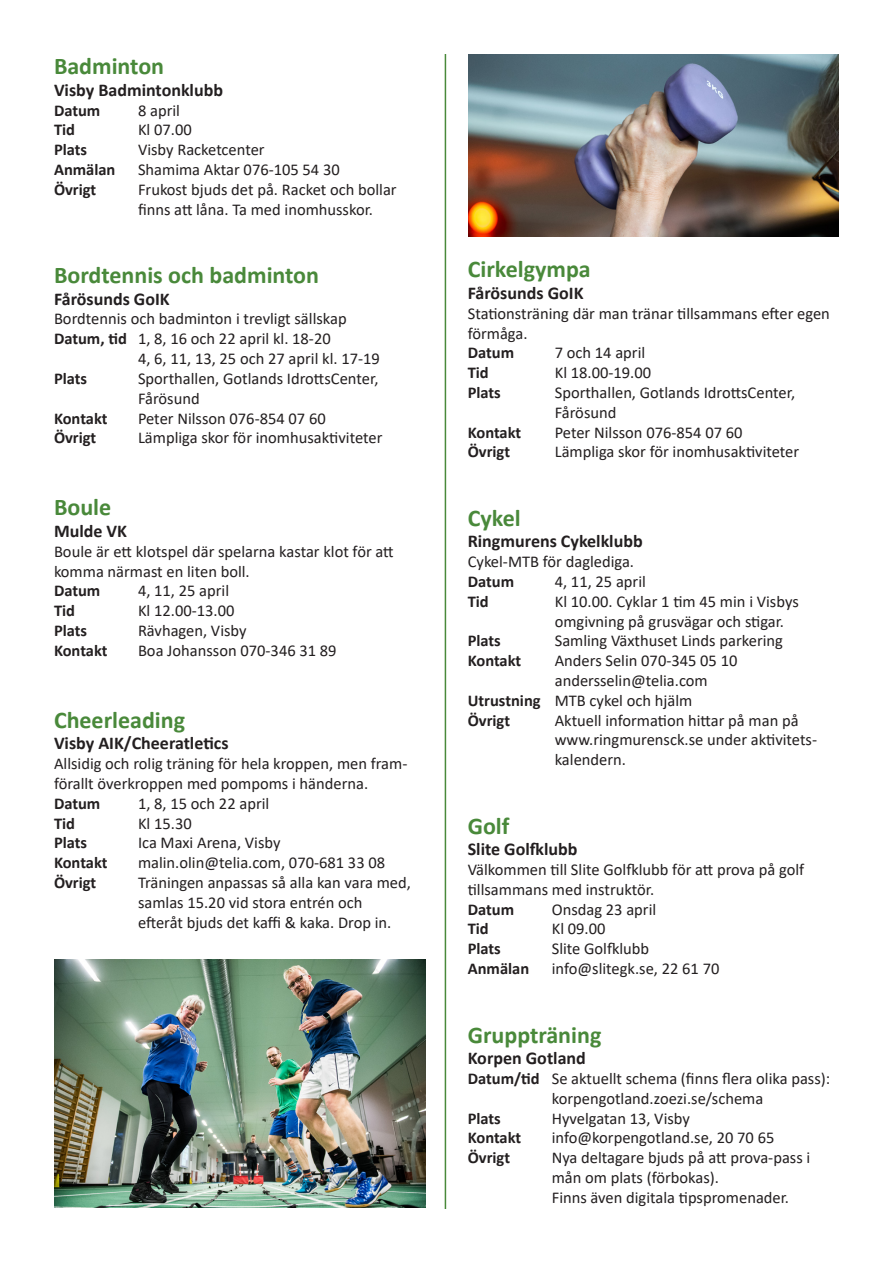
<style>
.page{position:relative;width:893px;height:1263px;background:#fff}
.page>*{position:absolute;margin:0;border:0;box-sizing:border-box;transform-origin:0 0}
.t1{font:700 24px "Calibri";color:#49893a}
.t2{font:700 18px "Calibri";color:#231f20}
.t3{font:16.5px/19.8px "Calibri";color:#231f20}
.t4{font:700 16.5px "Calibri";color:#231f20}
.s1{font-weight:700}
</style>
<div class="page">
<hr style="left:445px;top:54px;width:1px;height:1155px;background:#49893a">
<img style="left:54px;top:960px;width:371px;height:247px">
<img style="left:468px;top:54px;width:371px;height:182px">
<p class="t1" style="left:54px;top:49px;width:112px">Badminton</p>
<p class="t2" style="left:54px;top:77px;width:171px">Visby Badmintonklubb</p>
<p class="t4" style="left:54px;top:99px;width:48px">Datum</p>
<p class="t3" style="left:138px;top:100px;width:43px">8 april</p>
<p class="t4" style="left:54px;top:118px;width:23px">Tid</p>
<p class="t3" style="left:138px;top:120px;width:55px">Kl 07.00</p>
<p class="t4" style="left:54px;top:138px;width:35px">Plats</p>
<p class="t3" style="left:138px;top:139px;width:128px">Visby Racketcenter</p>
<p class="t4" style="left:54px;top:158px;width:63px">Anmälan</p>
<p class="t3" style="left:138px;top:159px;width:203px">Shamima Aktar 076-105 54 30</p>
<p class="t4" style="left:54px;top:178px;width:44px">Övrigt</p>
<p class="t3" style="left:138px;top:179px;width:260px">Frukost bjuds det på. Racket och bollar finns att låna. Ta med inomhusskor.</p>
<p class="t1" style="left:54px;top:258px;width:267px">Bordtennis och badminton</p>
<p class="t2" style="left:54px;top:286px;width:117px">Fårösunds GoIK</p>
<p class="t3" style="left:54px;top:309px;width:294px">Bordtennis och badminton i trevligt sällskap</p>
<p class="t3" style="left:54px;top:328px;width:278px"><span class="s1">Datum, tid</span> 1, 8, 16 och 22 april kl. 18-20</p>
<p class="t3" style="left:138px;top:348px;width:243px">4, 6, 11, 13, 25 och 27 april kl. 17-19</p>
<p class="t4" style="left:54px;top:367px;width:35px">Plats</p>
<p class="t3" style="left:138px;top:368px;width:242px">Sporthallen, Gotlands IdrottsCenter,</p>
<p class="t3" style="left:138px;top:388px;width:63px">Fårösund</p>
<p class="t4" style="left:54px;top:406px;width:55px">Kontakt</p>
<p class="t3" style="left:138px;top:408px;width:189px">Peter Nilsson 076-854 07 60</p>
<p class="t4" style="left:54px;top:426px;width:44px">Övrigt</p>
<p class="t3" style="left:138px;top:427px;width:246px">Lämpliga skor för inomhusaktiviteter</p>
<p class="t1" style="left:54px;top:490px;width:59px">Boule</p>
<p class="t2" style="left:54px;top:518px;width:75px">Mulde VK</p>
<p class="t3" style="left:54px;top:541px;width:341px">Boule är ett klotspel där spelarna kastar klot för att</p>
<p class="t3" style="left:54px;top:561px;width:197px">komma närmast en liten boll.</p>
<p class="t4" style="left:54px;top:579px;width:48px">Datum</p>
<p class="t3" style="left:138px;top:580px;width:93px">4, 11, 25 april</p>
<p class="t4" style="left:54px;top:599px;width:23px">Tid</p>
<p class="t3" style="left:138px;top:600px;width:98px">Kl 12.00-13.00</p>
<p class="t4" style="left:54px;top:619px;width:35px">Plats</p>
<p class="t3" style="left:138px;top:620px;width:110px">Rävhagen, Visby</p>
<p class="t4" style="left:54px;top:639px;width:55px">Kontakt</p>
<p class="t3" style="left:138px;top:640px;width:200px">Boa Johansson 070-346 31 89</p>
<p class="t1" style="left:54px;top:703px;width:133px">Cheerleading</p>
<p class="t2" style="left:54px;top:731px;width:176px">Visby AIK/Cheeratletics</p>
<p class="t3" style="left:54px;top:753px;width:355px">Allsidig och rolig träning för hela kroppen, men fram-</p>
<p class="t3" style="left:54px;top:773px;width:316px">förallt överkroppen med pompoms i händerna.</p>
<p class="t4" style="left:54px;top:792px;width:48px">Datum</p>
<p class="t3" style="left:138px;top:793px;width:133px">1, 8, 15 och 22 april</p>
<p class="t4" style="left:54px;top:811px;width:23px">Tid</p>
<p class="t3" style="left:138px;top:813px;width:55px">Kl 15.30</p>
<p class="t4" style="left:54px;top:831px;width:35px">Plats</p>
<p class="t3" style="left:138px;top:832px;width:144px">Ica Maxi Arena, Visby</p>
<p class="t4" style="left:54px;top:851px;width:55px">Kontakt</p>
<p class="t3" style="left:138px;top:852px;width:249px">malin.olin@telia.com, 070-681 33 08</p>
<p class="t4" style="left:54px;top:871px;width:44px">Övrigt</p>
<p class="t3" style="left:138px;top:872px;width:274px">Träningen anpassas så alla kan vara med, samlas 15.20 vid stora entrén och</p>
<p class="t3" style="left:138px;top:912px;width:255px">efteråt bjuds det kaffi &amp; kaka. Drop in.</p>
<p class="t1" style="left:468px;top:252px;width:124px">Cirkelgympa</p>
<p class="t2" style="left:468px;top:280px;width:117px">Fårösunds GoIK</p>
<p class="t3" style="left:468px;top:303px;width:364px">Stationsträning där man tränar tillsammans efter egen förmåga.<br><span class="s1">Datum</span></p>
<p class="t3" style="left:555px;top:343px;width:92px">7 och 14 april</p>
<p class="t4" style="left:468px;top:361px;width:23px">Tid</p>
<p class="t3" style="left:555px;top:362px;width:98px">Kl 18.00-19.00</p>
<p class="t4" style="left:468px;top:381px;width:35px">Plats</p>
<p class="t3" style="left:555px;top:382px;width:242px">Sporthallen, Gotlands IdrottsCenter,</p>
<p class="t3" style="left:555px;top:402px;width:63px">Fårösund</p>
<p class="t4" style="left:468px;top:420px;width:55px">Kontakt</p>
<p class="t3" style="left:555px;top:422px;width:189px">Peter Nilsson 076-854 07 60</p>
<p class="t4" style="left:468px;top:440px;width:44px">Övrigt</p>
<p class="t3" style="left:555px;top:442px;width:246px">Lämpliga skor för inomhusaktiviteter</p>
<p class="t1" style="left:468px;top:501px;width:54px">Cykel</p>
<p class="t2" style="left:468px;top:529px;width:176px">Ringmurens Cykelklubb</p>
<p class="t3" style="left:468px;top:551px;width:168px">Cykel-MTB för daglediga.<br><span class="s1">Datum</span></p>
<p class="t3" style="left:555px;top:571px;width:93px">4, 11, 25 april</p>
<p class="t4" style="left:468px;top:590px;width:23px">Tid</p>
<p class="t3" style="left:555px;top:591px;width:246px">Kl 10.00. Cyklar 1 tim 45 min i Visbys omgivning på grusvägar och stigar.</p>
<p class="t4" style="left:468px;top:629px;width:35px">Plats</p>
<p class="t3" style="left:555px;top:631px;width:230px">Samling Växthuset Linds parkering</p>
<p class="t4" style="left:468px;top:649px;width:55px">Kontakt</p>
<p class="t3" style="left:555px;top:650px;width:184px">Anders Selin 070-345 05 10</p>
<p class="t3" style="left:555px;top:670px;width:154px">andersselin@telia.com</p>
<p class="t3" style="left:468px;top:690px;width:226px"><span class="s1">Utrustning</span> MTB cykel och hjälm</p>
<p class="t4" style="left:468px;top:708px;width:44px">Övrigt</p>
<p class="t3" style="left:555px;top:710px;width:245px">Aktuell information hittar på man på</p>
<p class="t3" style="left:555px;top:730px;width:264px">www.ringmurensck.se under aktivitets-</p>
<p class="t3" style="left:555px;top:749px;width:73px">kalendern.</p>
<p class="t1" style="left:468px;top:809px;width:43px">Golf</p>
<p class="t2" style="left:468px;top:836px;width:111px">Slite Golfklubb</p>
<p class="t3" style="left:468px;top:859px;width:338px">Välkommen till Slite Golfklubb för att prova på golf tillsammans med instruktör.</p>
<p class="t4" style="left:468px;top:897px;width:48px">Datum</p>
<p class="t3" style="left:552px;top:899px;width:106px">Onsdag 23 april</p>
<p class="t4" style="left:468px;top:917px;width:23px">Tid</p>
<p class="t3" style="left:552px;top:919px;width:55px">Kl 09.00</p>
<p class="t4" style="left:468px;top:937px;width:35px">Plats</p>
<p class="t3" style="left:552px;top:938px;width:99px">Slite Golfklubb</p>
<p class="t4" style="left:468px;top:957px;width:63px">Anmälan</p>
<p class="t3" style="left:552px;top:958px;width:169px">info@slitegk.se, 22 61 70</p>
<p class="t1" style="left:468px;top:1017px;width:135px">Gruppträning</p>
<p class="t2" style="left:468px;top:1045px;width:120px">Korpen Gotland</p>
<p class="t3" style="left:552px;top:1068px;width:280px;text-indent:-84px"><span class="s1">Datum/tid</span> Se aktuellt schema (finns flera olika pass): korpengotland.zoezi.se/schema</p>
<p class="t4" style="left:468px;top:1106px;width:35px">Plats</p>
<p class="t3" style="left:552px;top:1108px;width:140px">Hyvelgatan 13, Visby</p>
<p class="t4" style="left:468px;top:1126px;width:55px">Kontakt</p>
<p class="t3" style="left:552px;top:1127px;width:224px">info@korpengotland.se, 20 70 65</p>
<p class="t4" style="left:468px;top:1146px;width:44px">Övrigt</p>
<p class="t3" style="left:552px;top:1147px;width:260px">Nya deltagare bjuds på att prova-pass i mån om plats (förbokas).<br>Finns även digitala tipspromenader.</p>
</div>
